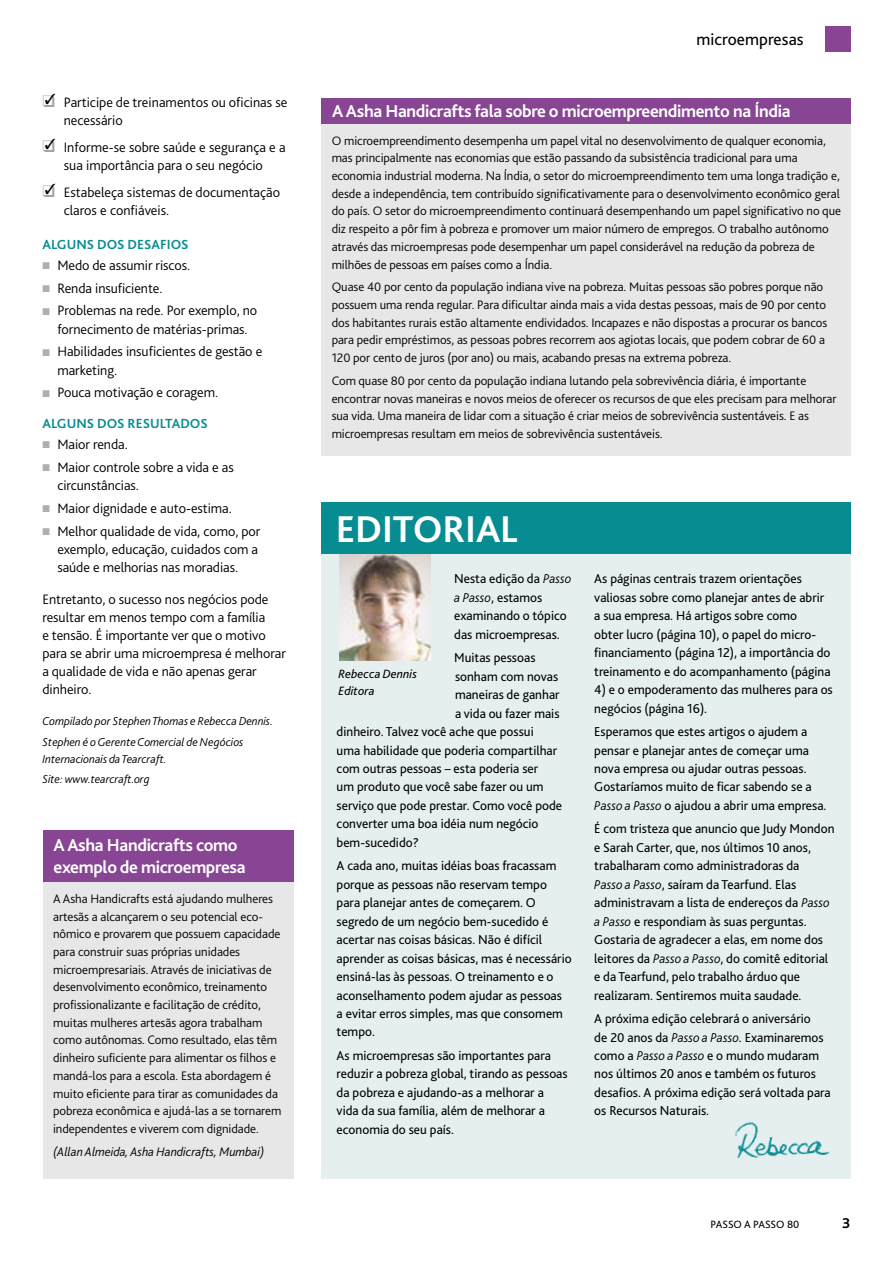
<style>
.page{position:relative;width:893px;height:1263px;background:#fff}
.page>*{position:absolute;margin:0;border:0;box-sizing:border-box;transform-origin:0 0}
.t1{font:700 39px "Bliss 2";letter-spacing:-.005em;color:#fff}
.t2{font:700 18px/22px "Bliss 2";letter-spacing:-.02em;color:#fff}
.t3{font:17.25px "Bliss 2";letter-spacing:.005em;color:#000}
.t4{font:700 15px "Bliss 2";color:#000}
.t5{font:300 14.25px/18.1px "Bliss 2";letter-spacing:-.005em;color:#000}
.t6{font:700 13.8px "Bliss 2";color:#078c92}
.t7{font:13.5px/18.5px "Bliss 2";color:#000}
.t8{font:300 12.9px/17.7px "Bliss 2";letter-spacing:-.005em;color:#000}
.t9{font:italic 300 12.9px "Bliss 2";letter-spacing:-.005em;color:#000}
.t10{font:italic 12.6px/16.5px "Bliss 2";color:#000}
.t11{font:italic 300 12px/20.7px "Bliss 2";letter-spacing:-.005em;color:#000}
.t12{font:11.1px "Bliss 2";color:#000}
.s1{color:#a4a4a4}
.s2{color:#afafaf}
.s3{font-weight:300;font-style:italic}
</style>
<div class="page">
<div style="left:825px;top:26px;width:25px;height:26px;background:#884594"></div>
<div style="left:321px;top:553px;width:529px;height:626px;background:#e6eff0"></div>
<img style="left:339px;top:553px;width:92px;height:108px">
<div style="left:321px;top:502px;width:529px;height:51px;background:#078c92"></div>
<div style="left:43px;top:853px;width:251px;height:326px;background:#e7e7e7"></div>
<div style="left:43px;top:831px;width:251px;height:51px;background:#884594"></div>
<div style="left:321px;top:120px;width:529px;height:335px;background:#e7e7e7"></div>
<div style="left:321px;top:98px;width:529px;height:25px;background:#884594"></div>
<img style="left:735px;top:1121px;width:95px;height:38px">
<p class="t5" style="left:64px;top:95px;width:225px;text-indent:-21px"><span class="s1">❑</span>✓ Participe de treinamentos ou oficinas se necessário</p>
<p class="t5" style="left:42px;top:140px;width:245px;text-align:center"><span class="s1">❑</span>✓ Informe-se sobre saúde e segurança e a sua importância para o seu negócio</p>
<p class="t5" style="left:64px;top:185px;width:218px;text-indent:-21px"><span class="s1">❑</span>✓ Estabeleça sistemas de documentação claros e confiáveis.</p>
<p class="t6" style="left:42px;top:239px;width:148px">ALGUNS DOS DESAFIOS</p>
<p class="t5" style="left:42px;top:257px;width:149px"><span class="s2">■</span> Medo de assumir riscos.</p>
<p class="t5" style="left:42px;top:280px;width:122px"><span class="s2">■</span> Renda insuficiente.</p>
<p class="t5" style="left:42px;top:303px;width:216px;text-align:center"><span class="s2">■</span> Problemas na rede. Por exemplo, no fornecimento de matérias-primas.</p>
<p class="t5" style="left:57px;top:344px;width:206px;text-indent:-15px"><span class="s2">■</span> Habilidades insuficientes de gestão e marketing.</p>
<p class="t5" style="left:42px;top:385px;width:177px"><span class="s2">■</span> Pouca motivação e coragem.</p>
<p class="t6" style="left:42px;top:418px;width:167px">ALGUNS DOS RESULTADOS</p>
<p class="t5" style="left:42px;top:437px;width:87px"><span class="s2">■</span> Maior renda.</p>
<p class="t5" style="left:57px;top:460px;width:178px;text-indent:-15px"><span class="s2">■</span> Maior controle sobre a vida e as circunstâncias.</p>
<p class="t5" style="left:42px;top:501px;width:191px"><span class="s2">■</span> Maior dignidade e auto-estima.</p>
<p class="t5" style="left:57px;top:524px;width:205px;text-indent:-15px"><span class="s2">■</span> Melhor qualidade de vida, como, por exemplo, educação, cuidados com a saúde e melhorias nas moradias.</p>
<p class="t5" style="left:42px;top:591px;width:245px">Entretanto, o sucesso nos negócios pode resultar em menos tempo com a família<br>e tensão. É importante ver que o motivo para se abrir uma microempresa é melhorar a qualidade de vida e não apenas gerar dinheiro.</p>
<p class="t11" style="left:42px;top:712px;width:232px">Compilado por Stephen Thomas e Rebecca Dennis.<br>Stephen é o Gerente Comercial de Negócios</p>
<p class="t11" style="left:42px;top:749px;width:125px">Internacionais da Tearcraft.<br>Site: www.tearcraft.org</p>
<h2 class="t2" style="left:53px;top:836px;width:194px">A Asha Handicrafts como exemplo de microempresa</h2>
<p class="t8" style="left:53px;top:891px;width:230px">A Asha Handicrafts está ajudando mulheres artesãs a alcançarem o seu potencial eco&shy;nômico e provarem que possuem capacidade para construir suas próprias unidades<br>micro empresariais. Através de iniciativas de desenvolvimento econômico, treinamento profissionalizante e facilitação de crédito, muitas mulheres artesãs agora trabalham como autônomas. Como resultado, elas têm dinheiro suficiente para alimentar os filhos e mandá-los para a escola. Esta abordagem é muito eficiente para tirar as comunidades da pobreza econômica e ajudá-las a se tornarem independentes e viverem com dignidade.</p>
<p class="t9" style="left:53px;top:1147px;width:213px">(Allan Almeida, Asha Handicrafts, Mumbai)</p>
<h3 class="t3" style="left:696px;top:32px;width:109px">microempresas</h3>
<h2 class="t2" style="left:332px;top:101px;width:460px">A Asha Handicrafts fala sobre o microempreendimento na Índia</h2>
<p class="t8" style="left:332px;top:133px;width:511px">O microempreendimento desempenha um papel vital no desenvolvimento de qualquer economia, mas principalmente nas economias que estão passando da subsistência tradicional para uma economia industrial moderna. Na Índia, o setor do microempreendimento tem uma longa tradição e, desde a independência, tem contribuído significativamente para o desenvolvimento econômico geral do país. O setor do microempreendimento continuará desempenhando um papel significativo no que diz respeito a pôr fim à pobreza e promover um maior número de empregos. O trabalho autônomo através das microempresas pode desempenhar um papel considerável na redução da pobreza de milhões de pessoas em países como a Índia.</p>
<p class="t8" style="left:332px;top:280px;width:497px">Quase 40 por cento da população indiana vive na pobreza. Muitas pessoas são pobres porque não possuem uma renda regular. Para dificultar ainda mais a vida destas pessoas, mais de 90 por cento dos habitantes rurais estão altamente endividados. Incapazes e não dispostas a procurar os bancos para pedir empréstimos, as pessoas pobres recorrem aos agiotas locais, que podem cobrar de 60 a 120 por cento de juros (por ano) ou mais, acabando presas na extrema pobreza.</p>
<p class="t8" style="left:332px;top:373px;width:506px">Com quase 80 por cento da população indiana lutando pela sobrevivência diária, é importante encontrar novas maneiras e novos meios de oferecer os recursos de que eles precisam para melhorar sua vida. Uma maneira de lidar com a situação é criar meios de sobrevivência sustentáveis. E as microempresas resultam em meios de sobrevivência sustentáveis.</p>
<h1 class="t1" style="left:336px;top:514px;width:184px">EDITORIAL</h1>
<p class="t7" style="left:454px;top:571px;width:119px">Nesta edição da <span class="s3">Passo a Passo</span>, estamos examinando o tópico das microempresas.</p>
<p class="t7" style="left:454px;top:650px;width:83px">Muitas pessoas</p>
<p class="t7" style="left:455px;top:668px;width:105px">sonham com novas</p>
<p class="t7" style="left:455px;top:687px;width:106px">maneiras de ganhar</p>
<p class="t7" style="left:455px;top:705px;width:106px">a vida ou fazer mais</p>
<p class="t7" style="left:337px;top:724px;width:199px">dinheiro. Talvez você ache que possui</p>
<p class="t7" style="left:337px;top:742px;width:222px">uma habilidade que poderia compartilhar</p>
<p class="t7" style="left:337px;top:761px;width:203px">com outras pessoas – esta poderia ser</p>
<p class="t7" style="left:337px;top:779px;width:209px">um produto que você sabe fazer ou um</p>
<p class="t7" style="left:337px;top:798px;width:227px">serviço que pode prestar. Como você pode</p>
<p class="t7" style="left:337px;top:816px;width:203px">converter uma boa idéia num negócio</p>
<p class="t7" style="left:337px;top:834px;width:84px">bem-sucedido?</p>
<p class="t7" style="left:337px;top:858px;width:236px">A cada ano, muitas idéias boas fracassam porque as pessoas não reservam tempo para planejar antes de começarem. O segredo de um negócio bem-sucedido é acertar nas coisas básicas. Não é difícil aprender as coisas básicas, mas é necessário ensiná-las às pessoas. O treinamento e o aconselhamento podem ajudar as pessoas a evitar erros simples, mas que consomem tempo.</p>
<p class="t7" style="left:337px;top:1048px;width:233px">As microempresas são importantes para reduzir a pobreza global, tirando as pessoas da pobreza e ajudando-as a melhorar a vida da sua família, além de melhorar a economia do seu país.</p>
<p class="t10" style="left:339px;top:667px;width:80px">Rebecca Dennis<br>Editora</p>
<p class="t7" style="left:594px;top:571px;width:238px">As páginas centrais trazem orientações valiosas sobre como planejar antes de abrir a sua empresa. Há artigos sobre como<br>obter lucro (página 10), o papel do micro&shy;financiamento (página 12), a importância do treinamento e do acompanhamento (página</p>
<p class="t7" style="left:594px;top:682px;width:240px">4) e o empodera mento das mulheres para os negócios (página 16).</p>
<p class="t7" style="left:594px;top:724px;width:234px">Esperamos que estes artigos o ajudem a pensar e planejar antes de começar uma nova empresa ou ajudar outras pessoas.<br>Gostaríamos muito de ficar sabendo se a <span class="s3">Passo a Passo</span> o ajudou a abrir uma empresa.</p>
<p class="t7" style="left:594px;top:821px;width:242px">É com tristeza que anuncio que Judy Mondon e Sarah Carter, que, nos últimos 10 anos, trabalharam como administradoras da<br><span class="s3">Passo a Passo</span>, saíram da Tearfund. Elas administravam a lista de endereços da <span class="s3">Passo a Passo</span> e respondiam às suas perguntas.<br>Gostaria de agradecer a elas, em nome dos leitores da <span class="s3">Passo a Passo</span>, do comitê editorial e da Tearfund, pelo trabalho árduo que realizaram. Sentiremos muita saudade.</p>
<p class="t7" style="left:594px;top:1011px;width:238px">A próxima edição celebrará o aniversário<br>de 20 anos da <span class="s3">Passo a Passo</span>. Examinaremos como a <span class="s3">Passo a Passo</span> e o mundo mudaram nos últimos 20 anos e também os futuros desafios. A próxima edição será voltada para os Recursos Naturais.</p>
<p class="t12" style="left:710px;top:1220px;width:90px">PASSO A PASSO 80</p>
<p class="t4" style="left:842px;top:1217px;width:10px">3</p>
</div>
